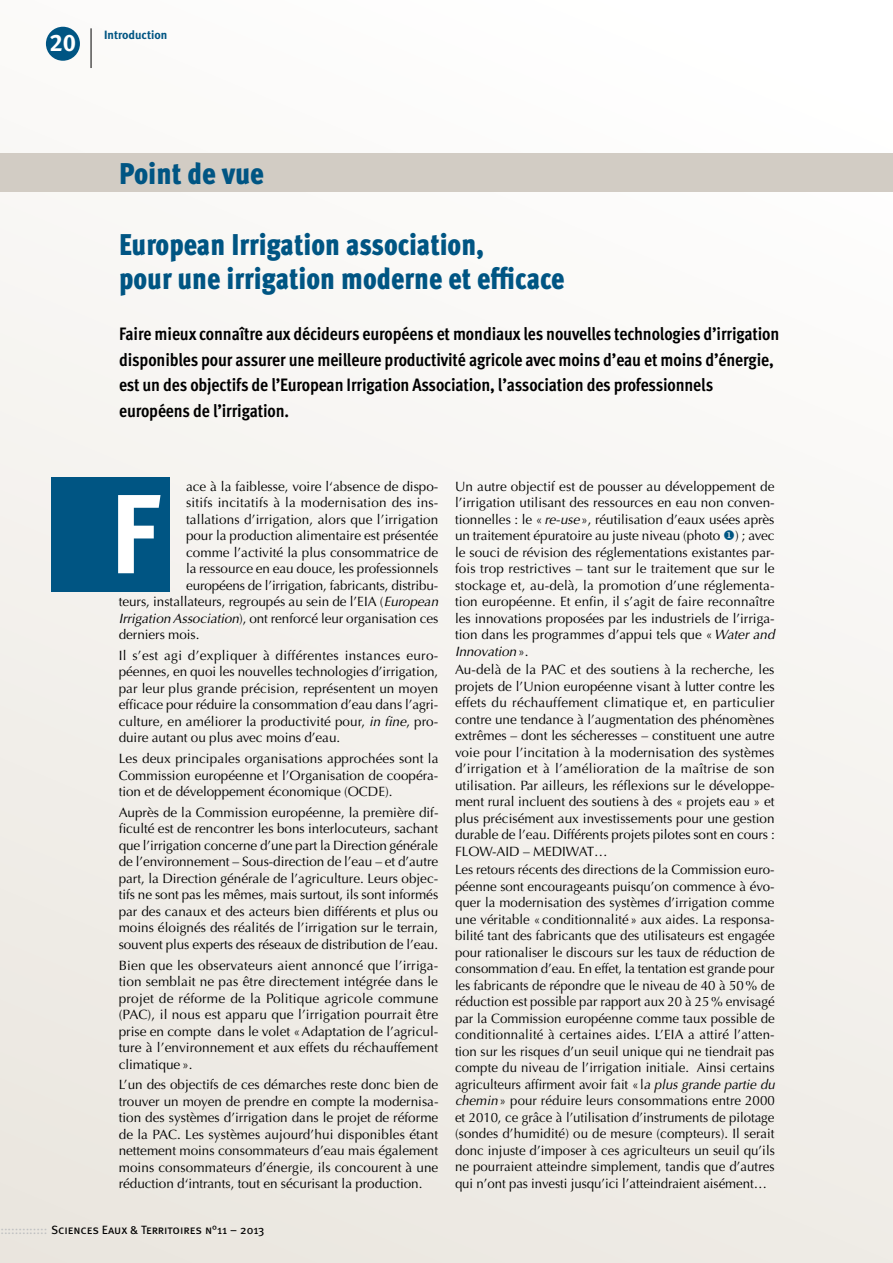
<style>
.page{position:relative;width:893px;height:1263px;background:#fff}
.page>*{position:absolute;margin:0;border:0;box-sizing:border-box;transform-origin:0 0}
.t1{font:112.5px "Meta Bold LF Caps";color:#fff}
.t2{font:900 30px/34px "Meta Cond OT";color:#005583}
.t3{font:24px "Meta Bold Caps Expert";color:#fff}
.t4{font:700 18px/25.5px "Meta Cond OT";letter-spacing:-.005em;color:#000}
.t5{font:13.5px/16.5px "Optima";letter-spacing:-.005em;color:#000;text-align:justify}
.t6{font:13.5px "Optima";letter-spacing:.015em;color:#000}
.t7{font:12px "Meta Book Caps";color:#000}
.t8{font:700 12px "Meta";color:#005583}
.s1{font-style:italic}
.s2{color:#005583}
.s3{color:#bfc0c1}
</style>
<div class="page">
<div style="left:0;top:0;width:893px;height:1263px;background:linear-gradient(to right,#f2efeb,#f7f6f3)"></div>
<div style="left:0;top:153px;width:893px;height:38px;background:#d2ccc4"></div>
<div style="left:51px;top:477px;width:118px;height:115px;background:#005583"></div>
<div style="left:46px;top:27px;width:34px;height:34px;background:#005583;border-radius:50%"></div>
<hr style="left:91px;top:28px;width:1px;height:40px;background:#000">
<h3 class="t3" style="left:49px;top:28px;width:28px">20</h3>
<p class="t8" style="left:104px;top:28px;width:65px">Introduction</p>
<h2 class="t2" style="left:119px;top:157px;width:146px">Point de vue</h2>
<h2 class="t2" style="left:119px;top:228px;width:447px">European Irrigation association,<br>pour une irrigation moderne et efficace</h2>
<p class="t4" style="left:119px;top:322px;width:662px">Faire mieux connaître aux décideurs européens et mondiaux les nouvelles technologies d’irrigation disponibles pour assurer une meilleure productivité agricole avec moins d’eau et moins d’énergie, est un des objectifs de l’European Irrigation Association, l’association des professionnels européens de l’irrigation.</p>
<p class="t5" style="left:186px;top:478px;width:254px">ace à la faiblesse, voire l‘absence de dispo-</p>
<p class="t6" style="left:186px;top:495px;width:254px">sitifs incitatifs à la modernisation des ins-</p>
<p class="t5" style="left:186px;top:511px;width:254px">tallations d’irrigation, alors que l’irrigation</p>
<p class="t5" style="left:186px;top:527px;width:254px">pour la production alimentaire est présentée</p>
<p class="t5" style="left:186px;top:544px;width:254px">comme l’activité la plus consommatrice de</p>
<p class="t5" style="left:186px;top:560px;width:254px">la ressource en eau douce, les professionnels</p>
<p class="t5" style="left:186px;top:577px;width:254px">européens de l’irrigation, fabricants, distribu-</p>
<p class="t5" style="left:119px;top:593px;width:321px">teurs, installateurs, regroupés au sein de l’EIA (<span class="s1">European</span></p>
<p class="t5" style="left:119px;top:610px;width:321px"><span class="s1">Irrigation Association</span>), ont renforcé leur organisation ces</p>
<p class="t5" style="left:119px;top:626px;width:82px">derniers mois.</p>
<p class="t5" style="left:119px;top:647px;width:321px">Il s’est agi d’expliquer à différentes instances euro&shy;péennes, en quoi les nouvelles technologies d’irrigation, par leur plus grande précision, représentent un moyen efficace pour réduire la consommation d’eau dans l’agri&shy;culture, en améliorer la productivité pour, <span class="s1">in fine</span>, pro&shy;duire autant ou plus avec moins d’eau.</p>
<p class="t5" style="left:119px;top:750px;width:321px">Les deux principales organisations approchées sont la Commission européenne et l’Organisation de coopéra&shy;tion et de développement économique (OCDE).</p>
<p class="t5" style="left:119px;top:804px;width:321px">Auprès de la Commission européenne, la première dif&shy;ficulté est de rencontrer les bons interlocuteurs, sachant que l’irrigation concerne d’une part la Direction générale de l’environnement – Sous-direction de l’eau – et d’autre part, la Direction générale de l’agriculture. Leurs objec&shy;tifs ne sont pas les mêmes, mais surtout, ils sont informés par des canaux et des acteurs bien différents et plus ou moins éloignés des réalités de l’irrigation sur le terrain, souvent plus experts des réseaux de distribution de l’eau.</p>
<p class="t5" style="left:119px;top:957px;width:321px">Bien que les observateurs aient annoncé que l’irriga&shy;tion semblait ne pas être directement intégrée dans le projet de réforme de la Politique agricole commune (PAC), il nous est apparu que l’irrigation pourrait être prise en compte dans le volet «Adaptation de l’agricul&shy;ture à l’environnement et aux effets du réchauffement climatique».</p>
<p class="t5" style="left:119px;top:1077px;width:321px">L’un des objectifs de ces démarches reste donc bien de trouver un moyen de prendre en compte la modernisa&shy;tion des systèmes d’irrigation dans le projet de réforme de la PAC. Les systèmes aujourd’hui disponibles étant nettement moins consommateurs d’eau mais également moins consommateurs d’énergie, ils concourent à une réduction d‘intrants, tout en sécurisant la production.</p>
<h1 class="t1" style="left:109px;top:467px;width:53px">F</h1>
<p class="t5" style="left:455px;top:478px;width:321px">Un autre objectif est de pousser au développement de l’irrigation utilisant des ressources en eau non conven&shy;tionnelles : le «<span class="s1">re-use</span>», réutilisation d’eaux usées après un traitement épuratoire au juste niveau (photo <span class="s2">◆</span>) ; avec le souci de révision des réglementations existantes par&shy;fois trop restrictives – tant sur le traitement que sur le stockage et, au-delà, la promotion d’une réglementa&shy;tion européenne. Et enfin, il s’agit de faire reconnaître les innovations proposées par les industriels de l’irriga&shy;tion dans les programmes d’appui tels que «<span class="s1">Water and Innovation</span>».</p>
<p class="t5" style="left:455px;top:661px;width:321px">Au-delà de la PAC et des soutiens à la recherche, les projets de l’Union européenne visant à lutter contre les effets du réchauffement climatique et, en particulier contre une tendance à l’augmentation des phénomènes extrêmes – dont les sécheresses – constituent une autre voie pour l’incitation à la modernisation des systèmes d’irrigation et à l’amélioration de la maîtrise de son utilisation. Par ailleurs, les réflexions sur le développe&shy;ment rural incluent des soutiens à des « projets eau » et plus précisément aux investissements pour une gestion durable de l’eau. Différents projets pilotes sont en cours :<br>FLOW-AID – MEDIWAT…</p>
<p class="t5" style="left:455px;top:862px;width:321px">Les retours récents des directions de la Commission euro&shy;péenne sont encourageants puisqu’on commence à évo&shy;quer la modernisation des systèmes d’irrigation comme une véritable « conditionnalité » aux aides. La responsa&shy;bilité tant des fabricants que des utilisateurs est engagée pour rationaliser le discours sur les taux de réduction de consommation d’eau. En effet, la tentation est grande pour les fabricants de répondre que le niveau de 40 à 50% de réduction est possible par rapport aux 20 à 25% envisagé par la Commission européenne comme taux possible de conditionnalité à certaines aides. L’EIA a attiré l’atten&shy;tion sur les risques d’un seuil unique qui ne tiendrait pas compte du niveau de l’irrigation initiale. Ainsi certains agriculteurs affirment avoir fait «l<span class="s1">a plus grande partie du chemin</span>» pour réduire leurs consommations entre 2000 et 2010, ce grâce à l’utilisation d’instruments de pilotage (sondes d’humidité) ou de mesure (compteurs). Il serait donc injuste d’imposer à ces agriculteurs un seuil qu’ils ne pourraient atteindre simplement, tandis que d’autres qui n’ont pas investi jusqu’ici l’atteindraient aisément…</p>
<p class="t7" style="left:0;top:1223px;width:265px"><span class="s3">:::::::::::::</span> Sciences Eaux &amp; Territoires n°11 – 2013</p>
</div>
